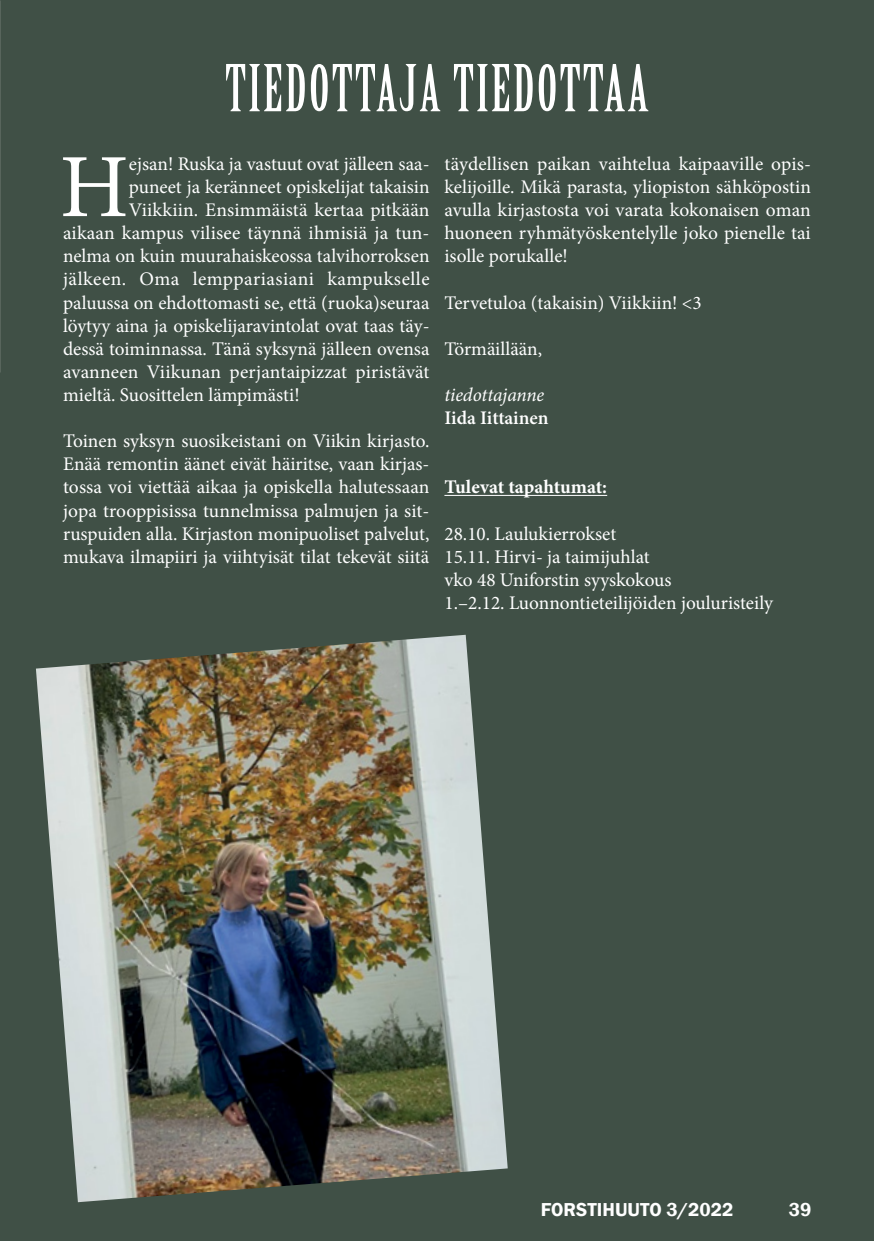
<style>
.page{position:relative;width:874px;height:1241px;background:#fff}
.page>*{position:absolute;margin:0;border:0;box-sizing:border-box;transform-origin:0 0}
.t1{font:90.3px "Minion Pro";color:#fff}
.t2{font:63px "Birch Std";letter-spacing:.04em;color:#fff}
.t3{font:19.25px/23.1px "Minion Pro";color:#fff;text-align:justify}
.t4{font:19.25px "Minion Pro";letter-spacing:.025em;color:#fff}
.t5{font:600 19.25px "Franklin Gothic";color:#fff}
.t6{font:700 19.25px "Minion Pro";color:#fff}
.t7{font:italic 19.25px "Minion Pro";letter-spacing:-.01em;color:#fff}
.t8{font:600 19.25px "Minion Pro";letter-spacing:-.005em;color:#fff}
</style>
<div class="page">
<div style="left:0;top:0;width:873px;height:1240px;background:#405046"></div>
<hr style="left:444px;top:495px;width:163px;height:1px;background:#fff">
<img style="left:36px;top:634px;width:471px;height:567px">
<h2 class="t2" style="left:225px;top:53px;width:424px">TIEDOTTAJA TIEDOTTAA</h2>
<h1 class="t1" style="left:60px;top:127px;width:71px">H</h1>
<p class="t3" style="left:129px;top:152px;width:302px">ejsan! Ruska ja vastuut ovat jälleen saa-</p>
<p class="t3" style="left:129px;top:175px;width:302px">puneet ja keränneet opiskelijat takaisin</p>
<p class="t3" style="left:129px;top:198px;width:302px">Viikkiin. Ensimmäistä kertaa pitkään</p>
<p class="t3" style="left:63px;top:221px;width:368px">aikaan kampus vilisee täynnä ihmisiä ja tun-</p>
<p class="t3" style="left:63px;top:245px;width:368px">nelma on kuin muurahaiskeossa talvihorroksen</p>
<p class="t4" style="left:63px;top:266px;width:368px">jälkeen. Oma lemppariasiani kampukselle</p>
<p class="t3" style="left:63px;top:291px;width:368px">paluussa on ehdottomasti se, että (ruoka)seuraa</p>
<p class="t3" style="left:63px;top:314px;width:368px">löytyy aina ja opiskelijaravintolat ovat taas täy-</p>
<p class="t3" style="left:63px;top:337px;width:368px">dessä toiminnassa. Tänä syksynä jälleen ovensa</p>
<p class="t3" style="left:63px;top:360px;width:368px">avanneen Viikunan perjantaipizzat piristävät</p>
<p class="t3" style="left:63px;top:383px;width:238px">mieltä. Suosittelen lämpimästi!</p>
<p class="t3" style="left:63px;top:429px;width:368px">Toinen syksyn suosikeistani on Viikin kirjasto.<br>Enää remontin äänet eivät häiritse, vaan kirjas&shy;tossa voi viettää aikaa ja opiskella halutessaan jopa trooppisissa tunnelmissa palmujen ja sit&shy;ruspuiden alla. Kirjaston monipuoliset palvelut, mukava ilmapiiri ja viihtyisät tilat tekevät siitä</p>
<p class="t3" style="left:444px;top:152px;width:368px">täydellisen paikan vaihtelua kaipaaville opis&shy;kelijoille. Mikä parasta, yliopiston sähköpostin avulla kirjastosta voi varata kokonaisen oman huoneen ryhmätyöskentelylle joko pienelle tai isolle porukalle!</p>
<p class="t3" style="left:444px;top:291px;width:259px">Tervetuloa (takaisin) Viikkiin! &lt;3</p>
<p class="t3" style="left:444px;top:337px;width:99px">Törmäillään,</p>
<p class="t7" style="left:444px;top:381px;width:101px">tiedottajanne</p>
<p class="t8" style="left:444px;top:404px;width:106px">Iida Iittainen</p>
<p class="t6" style="left:444px;top:473px;width:164px">Tulevat tapahtumat:</p>
<p class="t3" style="left:444px;top:522px;width:330px;text-align:left">28.10. Laulukierrokset<br>15.11. Hirvi- ja taimijuhlat<br>vko 48 Uniforstin syyskokous<br>1.–2.12. Luonnontieteilijöiden jouluristeily</p>
<p class="t5" style="left:540px;top:1197px;width:194px">FORSTIHUUTO 3/2022</p>
<p class="t5" style="left:788px;top:1197px;width:24px">39</p>
</div>
